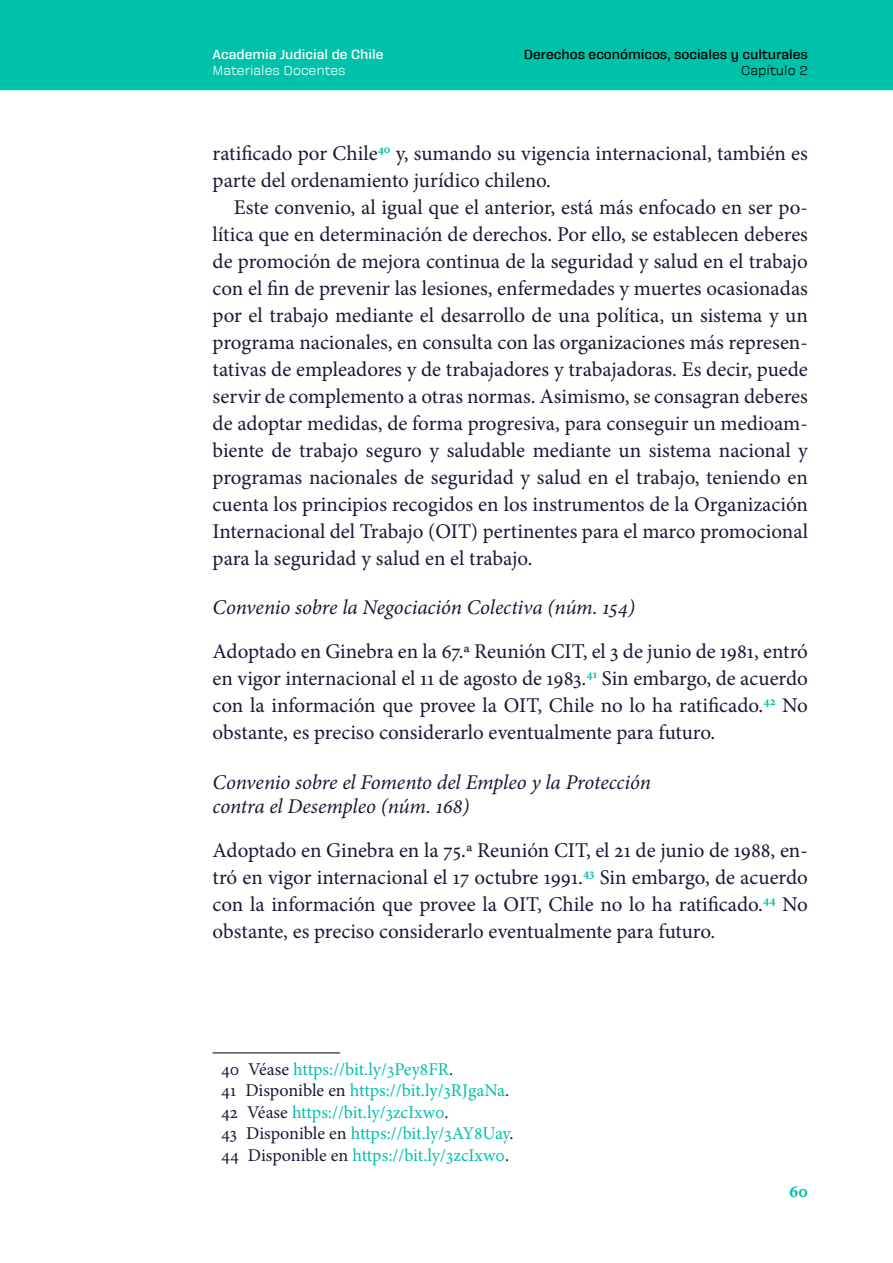
<style>
.page{position:relative;width:893px;height:1263px;background:#fff}
.page>*{position:absolute;margin:0;border:0;box-sizing:border-box;transform-origin:0 0}
.t1{font:21px/27px "Minion Pro";color:#1a1835;text-align:justify}
.t2{font:italic 21px/24px "Minion Pro";letter-spacing:-.005em;color:#1a1835}
.t3{font:18px/21.6px "Minion Pro";color:#00c1a9}
.t4{font:700 18px "Minion Pro";color:#00c1a9}
.t5{font:700 13.5px "Galeana Standard";color:#000}
.t6{font:700 13.5px "Galeana Standard";color:#fff}
.t7{font:13.5px "Galeana Standard";color:#fff}
.t8{font:13.5px "Galeana Standard";color:#000}
.s1{color:#1a1835}
</style>
<div class="page">
<div style="left:0;top:0;width:893px;height:89px;background:#00c1a9"></div>
<hr style="left:0;top:89px;width:893px;height:1px;background:#00c1a9">
<hr style="left:213px;top:1053px;width:127px;height:1px;background:#000">
<p class="t6" style="left:213px;top:47px;width:172px">Academia Judicial de Chile</p>
<p class="t7" style="left:213px;top:63px;width:134px">Materiales Docentes</p>
<p class="t5" style="left:524px;top:47px;width:285px">Derechos económicos, sociales y culturales</p>
<p class="t8" style="left:741px;top:63px;width:68px">Capítulo 2</p>
<p class="t1" style="left:213px;top:140px;width:597px">ratificado por Chile<sup>40</sup> y, sumando su vigencia internacional, también es parte del ordenamiento jurídico chileno.</p>
<p class="t1" style="left:213px;top:194px;width:597px;text-indent:21px">Este convenio, al igual que el anterior, está más enfocado en ser po&shy;lítica que en determinación de derechos. Por ello, se establecen deberes de promoción de mejora continua de la seguridad y salud en el trabajo con el fin de prevenir las lesiones, enfermedades y muertes ocasionadas por el trabajo mediante el desarrollo de una política, un sistema y un programa nacionales, en consulta con las organizaciones más represen&shy;tativas de empleadores y de trabajadores y trabajadoras. Es decir, puede servir de complemento a otras normas. Asimismo, se consagran deberes de adoptar medidas, de forma progresiva, para conseguir un medioam&shy;biente de trabajo seguro y saludable mediante un sistema nacional y programas nacionales de seguridad y salud en el trabajo, teniendo en cuenta los principios recogidos en los instrumentos de la Organización Internacional del Trabajo (OIT) pertinentes para el marco promocional para la seguridad y salud en el trabajo.</p>
<p class="t2" style="left:213px;top:596px;width:424px">Convenio sobre la Negociación Colectiva (núm. 154)</p>
<p class="t1" style="left:213px;top:638px;width:597px">Adoptado en Ginebra en la 67.ª Reunión CIT, el 3 de junio de 1981, entró en vigor internacional el 11 de agosto de 1983.<sup>41</sup> Sin embargo, de acuerdo con la información que provee la OIT, Chile no lo ha ratificado.<sup>42</sup> No obstante, es preciso considerarlo eventualmente para futuro.</p>
<p class="t2" style="left:213px;top:770px;width:440px">Convenio sobre el Fomento del Empleo y la Protección contra el Desempleo (núm. 168)</p>
<p class="t1" style="left:213px;top:837px;width:597px">Adoptado en Ginebra en la 75.ª Reunión CIT, el 21 de junio de 1988, en&shy;tró en vigor internacional el 17 octubre 1991.<sup>43</sup> Sin embargo, de acuerdo con la información que provee la OIT, Chile no lo ha ratificado.<sup>44</sup> No obstante, es preciso considerarlo eventualmente para futuro.</p>
<p class="t3" style="left:221px;top:1058px;width:294px"><span class="s1">40 Véase</span> https://bit.ly/3Pey8FR<span class="s1">.<br>41 Disponible en</span> https://bit.ly/3RJgaNa<span class="s1">.<br>42 Véase</span> https://bit.ly/3zcIxw0<span class="s1">.<br>43 Disponible en</span> https://bit.ly/3AY8Uay<span class="s1">.<br>44 Disponible en</span> https://bit.ly/3zcIxw0<span class="s1">.</span></p>
<p class="t4" style="left:789px;top:1178px;width:20px">60</p>
</div>
